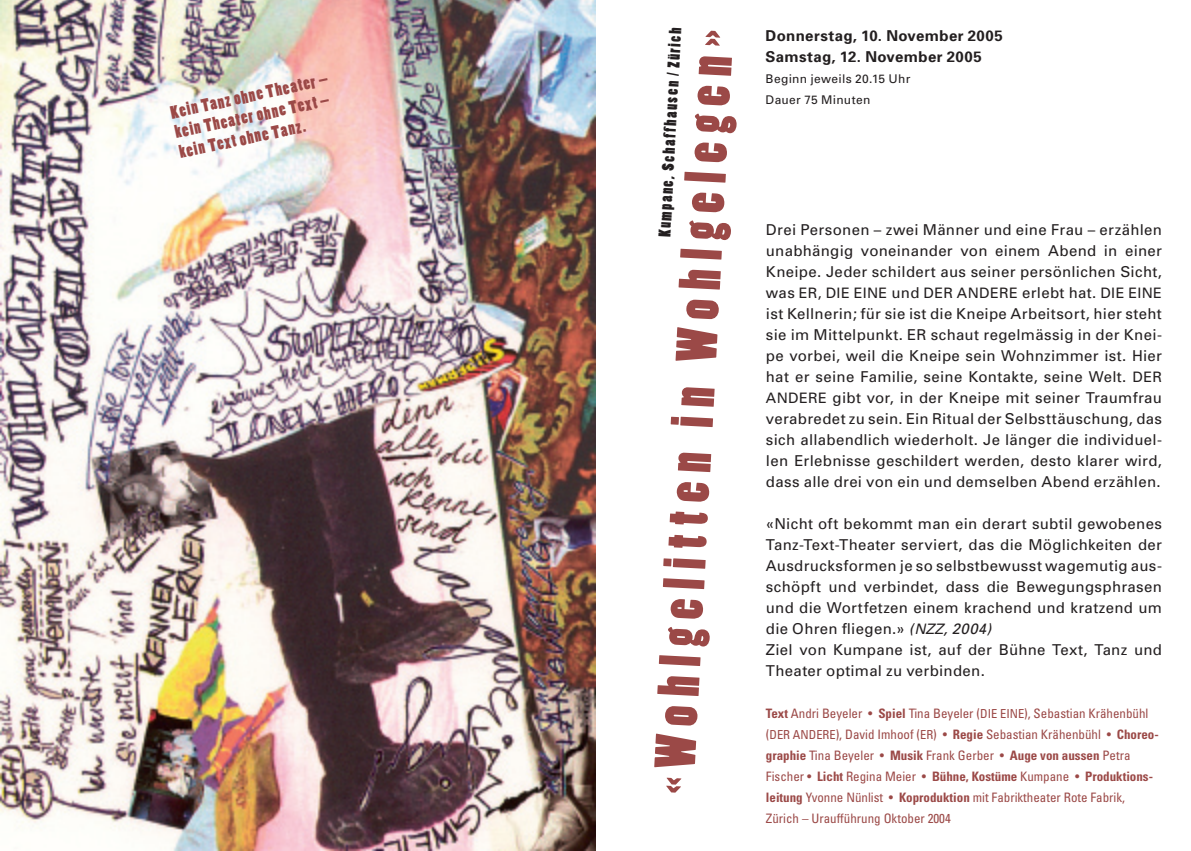
<style>
.page{position:relative;width:1191px;height:851px;background:#fff}
.page>*{position:absolute;margin:0;border:0;box-sizing:border-box;transform-origin:0 0}
.t1{font:54px "Poplar Std";color:#9b4947}
.t2{font:17px/20.4px "Poplar Std";color:#9b4947}
.t3{font:16px "Poplar Std";color:#231f20}
.t4{font:15px/21px "Univers";letter-spacing:.02em;color:#231f20;text-align:justify}
.t5{font:700 15px/21px "Univers";letter-spacing:.025em;color:#231f20}
.t6{font:14.4px "Univers";letter-spacing:.025em;color:#231f20}
.t7{font:condensed 13px/21px "Univers";color:#9b4947}
.t8{font:12px/21px "Univers";letter-spacing:.025em;color:#231f20}
.s1{font-size:15px}
.s2{font-size:14.4px}
.s3{font-style:italic}
.s4{font-style:italic;font-size:14.4px}
.s5{font-weight:700}
.s6{font-size:12.4px}
</style>
<div class="page">
<img style="left:0;top:0;width:595px;height:850px">
<p class="t2" style="left:169px;top:103px;width:161px;rotate:-12deg">Kein Tanz ohne Theater – kein Theater ohne Text – kein Text ohne Tanz.</p>
<p class="t3" style="left:656px;top:237px;width:211px;rotate:-87deg">Kumpane, Schaffhausen / Zürich</p>
<h1 class="t1" style="left:644px;top:791px;width:765px;rotate:-87deg">«Wohlgelitten in Wohlgelegen»</h1>
<p class="t5" style="left:765px;top:24px;width:238px">Donnerstag, 10. November 2005<br>Samstag, 12. November 2005</p>
<p class="t8" style="left:765px;top:68px;width:146px">Beginn jeweils 20.15 Uhr<br>Dauer 75 Minuten</p>
<p class="t4" style="left:766px;top:218px;width:397px">Drei Personen – zwei Männer und eine Frau – erzählen unabhängig voneinander von einem Abend in einer Kneipe. Jeder schildert aus seiner persönlichen Sicht,</p>
<p class="t6" style="left:766px;top:283px;width:398px"><span class="s1">was</span> ER, DIE EINE <span class="s1">und</span> DER ANDERE <span class="s1">erlebt hat.</span> DIE EINE</p>
<p class="t4" style="left:766px;top:302px;width:398px">ist Kellnerin; für sie ist die Kneipe Arbeitsort, hier steht sie im Mittelpunkt. ER schaut regelmässig in der Knei&shy;pe vorbei, weil die Kneipe sein Wohnzimmer ist. Hier hat er seine Familie, seine Kontakte, seine Welt. <span class="s2">DER ANDERE</span> gibt vor, in der Kneipe mit seiner Traumfrau verabredet zu sein. Ein Ritual der Selbsttäuschung, das sich allabendlich wiederholt. Je länger die individuel&shy;len Erlebnisse geschildert werden, desto klarer wird, dass alle drei von ein und demselben Abend erzählen.</p>
<p class="t4" style="left:766px;top:512px;width:397px;text-align:left">«Nicht oft bekommt man ein derart subtil gewobenes Tanz-Text-Theater serviert, das die Möglichkeiten der Ausdrucksformen je so selbstbewusst wagemutig aus&shy;schöpft und verbindet, dass die Bewegungsphrasen und die Wortfetzen einem krachend und kratzend um die Ohren fliegen.» <span class="s3">(</span><span class="s4">NZZ</span><span class="s3">, 2004)<br></span>Ziel von Kumpane ist, auf der Bühne Text, Tanz und Theater optimal zu verbinden.</p>
<p class="t7" style="left:766px;top:702px;width:394px"><span class="s5">Text</span> Andri Beyeler • <span class="s5">Spiel</span> Tina Beyeler (<span class="s6">DIE EINE</span>), Sebastian Krähenbühl (<span class="s6">DER ANDERE</span>), David Imhoof (<span class="s6">ER</span>) • <span class="s5">Regie</span> Sebastian Krähenbühl • <span class="s5">Choreo&shy;graphie</span> Tina Beyeler • <span class="s5">Musik</span> Frank Gerber • <span class="s5">Auge von aussen</span> Petra Fischer • <span class="s5">Licht</span> Regina Meier • <span class="s5">Bühne, Kostüme</span> Kumpane • <span class="s5">Produktions&shy;leitung</span> Yvonne Nünlist • <span class="s5">Koproduktion</span> mit Fabriktheater Rote Fabrik, Zürich – Uraufführung Oktober 2004</p>
</div>
